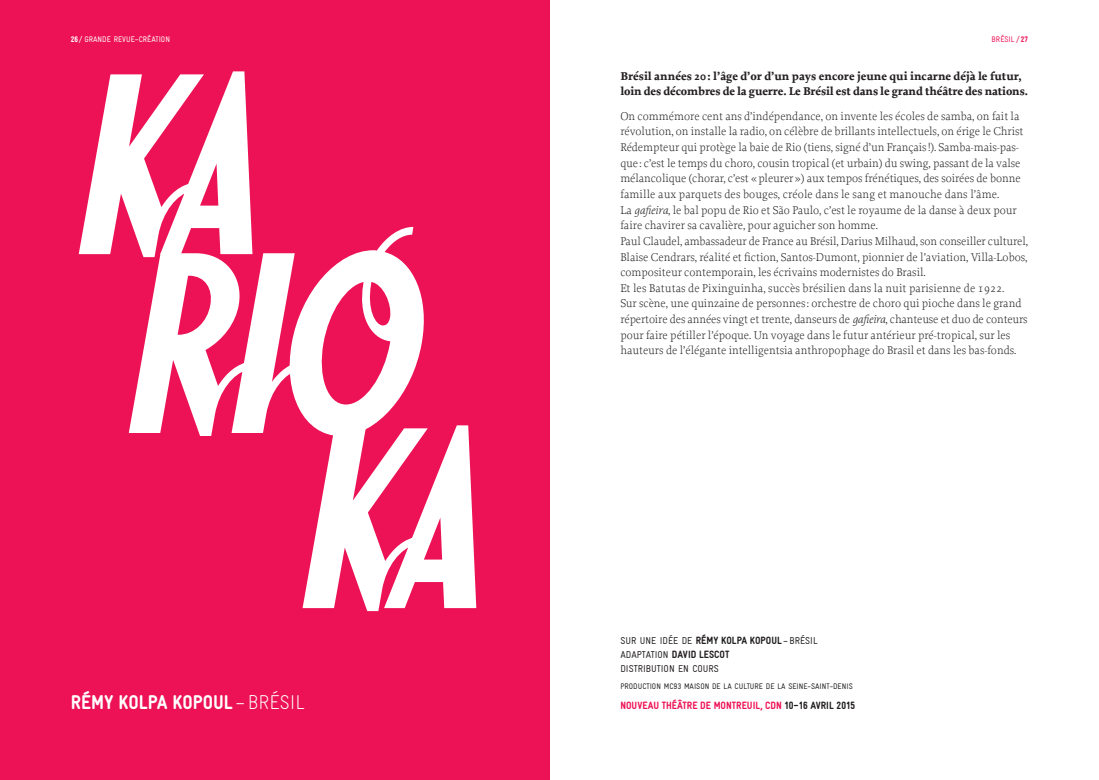
<style>
.page{position:relative;width:1099px;height:780px;background:#fff}
.page>*{position:absolute;margin:0;border:0;box-sizing:border-box;transform-origin:0 0}
.t1{font:900 condensed 20px "Gravur";color:#fff}
.t2{font:300 11.88px/15.6px "Proforma";color:#231f20}
.t3{font:700 11.88px/15.6px "Proforma";letter-spacing:-.01em;color:#231f20}
.t4{font:900 condensed 10.62px "Gravur";color:#231f20}
.t5{font:900 condensed 10.62px "Gravur";color:#ed1255}
.t6{font:condensed 10px "Gravur";color:#231f20}
.t7{font:condensed 8.12px "Gravur";color:#231f20}
.t8{font:condensed 8.12px "Gravur";color:#fff}
.t9{font:condensed 8.12px "Gravur";color:#ed1255}
.s1{font-weight:900}
.s2{font-weight:300}
.s3{font-style:italic}
.s4{font-weight:900;font-size:10.62px}
.s5{font-weight:400;font-size:10px}
</style>
<div class="page">
<div style="left:0;top:0;width:549px;height:780px;background:#ed1255"></div>
<svg style="left:302px;top:425px;width:174px;height:186px"></svg>
<svg style="left:129px;top:227px;width:301px;height:209px;fill:#fff"></svg>
<svg style="left:79px;top:71px;width:173px;height:186px"></svg>
<p class="t8" style="left:71px;top:35px;width:101px"><span class="s1">26</span> / GRANDE REVUE–CRÉATION</p>
<p class="t9" style="left:991px;top:35px;width:38px">BRÉSIL / <span class="s1">27</span></p>
<h1 class="t1" style="left:71px;top:691px;width:235px">RÉMY KOLPA KOPOUL <span class="s2">–Brésil</span></h1>
<p class="t3" style="left:620px;top:68px;width:409px">Brésil années 20: l’âge d’or d’un pays encore jeune qui incarne déjà le futur, loin des décombres de la guerre. Le Brésil est dans le grand théâtre des nations.</p>
<p class="t2" style="left:620px;top:108px;width:409px">On commémore cent ans d’indépendance, on invente les écoles de samba, on fait la révolution, on installe la radio, on célèbre de brillants intellectuels, on érige le Christ Rédempteur qui protège la baie de Rio (tiens, signé d’un Français!). Samba-mais-pas&shy;que : c’est le temps du choro, cousin tropical (et urbain) du swing, passant de la valse mélancolique (chorar, c’est «pleurer») aux tempos frénétiques, des soirées de bonne famille aux parquets des bouges, créole dans le sang et manouche dans l’âme.<br>La <span class="s3">gafieira</span>, le bal popu de Rio et São Paulo, c’est le royaume de la danse à deux pour faire chavirer sa cavalière, pour aguicher son homme.<br>Paul Claudel, ambassadeur de France au Brésil, Darius Milhaud, son conseiller culturel, Blaise Cendrars, réalité et fiction, Santos-Dumont, pionnier de l’aviation, Villa-Lobos, compositeur contemporain, les écrivains modernistes do Brasil.<br>Et les Batutas de Pixinguinha, succès brésilien dans la nuit parisienne de 1922.<br>Sur scène, une quinzaine de personnes: orchestre de choro qui pioche dans le grand répertoire des années vingt et trente, danseurs de <span class="s3">gafieira</span>, chanteuse et duo de conteurs pour faire pétiller l’époque. Un voyage dans le futur antérieur pré-tropical, sur les hauteurs de l’élégante intelligentsia anthropophage do Brasil et dans les bas-fonds.</p>
<p class="t6" style="left:620px;top:635px;width:199px">SUR UNE IDÉE DE <span class="s4">RÉMY KOLPA KOPOUL</span> –BRÉSIL</p>
<p class="t4" style="left:620px;top:648px;width:110px"><span class="s5">ADAPTATION</span> DAVID LESCOT</p>
<p class="t6" style="left:620px;top:662px;width:100px">DISTRIBUTION EN COURS</p>
<p class="t7" style="left:620px;top:681px;width:234px">PRODUCTION MC93 MAISON DE LA CULTURE DE LA SEINE-SAINT-D ENIS</p>
<p class="t5" style="left:620px;top:699px;width:151px">NOUVEAU THÉÂTRE DE MONTREUIL, CDN</p>
<p class="t4" style="left:784px;top:699px;width:72px">10–16 AVRIL 2015</p>
</div>
